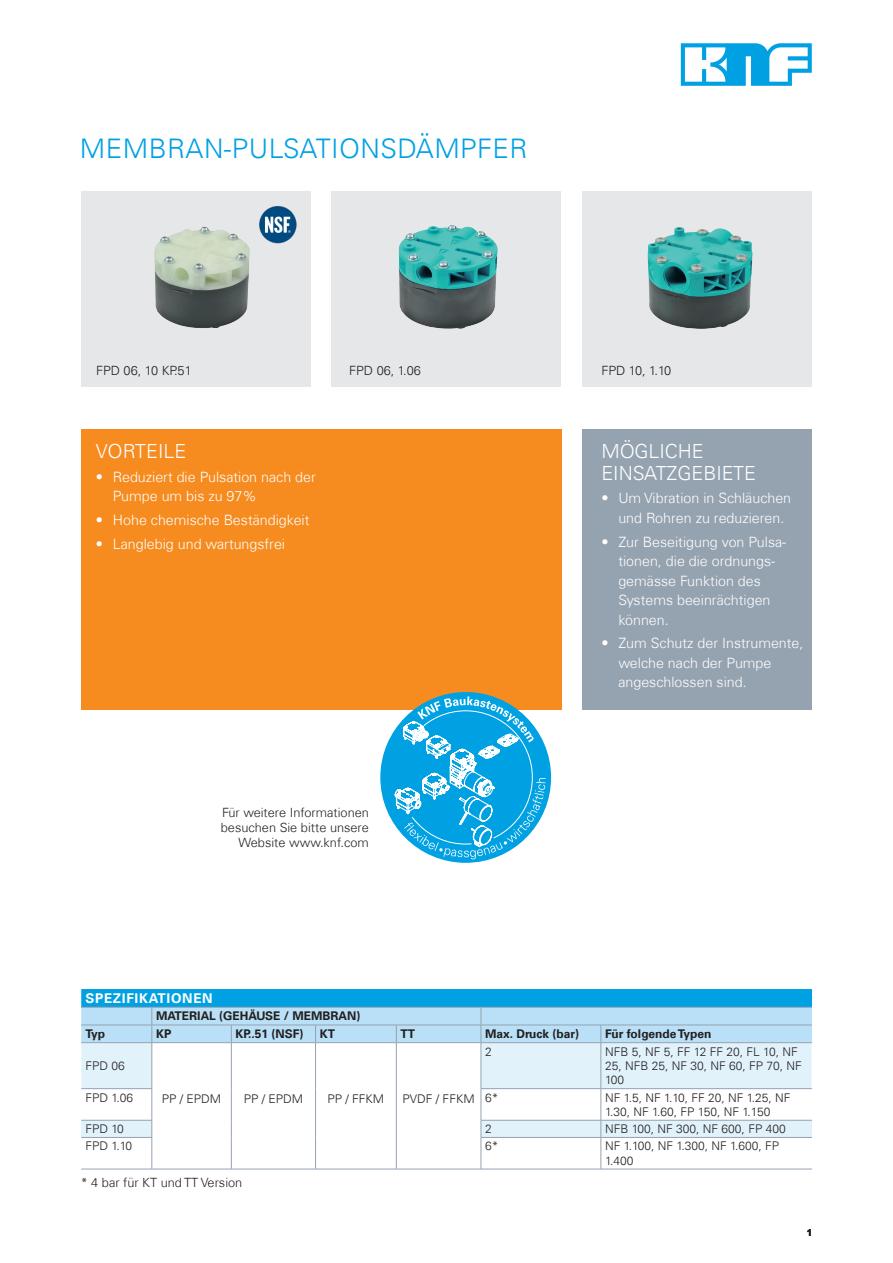
<style>
.page{position:relative;width:893px;height:1263px;background:#fff}
.page>*{position:absolute;margin:0;border:0;box-sizing:border-box;transform-origin:0 0}
.Headline{font:300 27px "Univers Com 45";letter-spacing:.015em;color:#00a1e3}
.Subline{font:300 19.5px/21.8px "Univers Com 45";color:#fff}
.t1{font:300 14.25px/19.5px "Univers Com 45";color:#fff}
.Titel_Headline_Tabel{font:700 13.5px "Univers Com 65";letter-spacing:.05em;color:#fff}
.Bildbezeichnung{font:300 12.75px/15px "Univers Com 45";color:#231f20;text-align:right}
.Titel_Kopfzeile_Tabe{font:300 12px/14.4px "Univers Com 45";color:#231f20}
.KNF_TABLE_COPY_black{font:300 12px/14.4px "Univers Com 45";color:#231f20}
.Titel_Kopfzeile_Tabe-2{font:700 12px "Univers Com 65";color:#231f20}
.Titel_Fließtext_Tabe{font:300 12px "Univers Com 45";color:#231f20}
.t2{font:700 9.75px "Arial";color:#231f20}
</style>
<div class="page">
<div style="left:81px;top:191px;width:229px;height:196px;background:#e6e7e9"></div>
<div style="left:331px;top:191px;width:230px;height:196px;background:#e6e7e9"></div>
<div style="left:81px;top:429px;width:480px;height:281px;background:#f68b1f"></div>
<svg style="left:681px;top:43px;width:131px;height:43px"></svg>
<div style="left:583px;top:429px;width:229px;height:281px;background:#95a2b0"></div>
<div style="left:583px;top:191px;width:229px;height:196px;background:#e6e7e9"></div>
<img style="left:154px;top:226px;width:96px;height:102px">
<img style="left:647px;top:227px;width:106px;height:102px">
<img style="left:398px;top:225px;width:100px;height:104px">
<img style="left:259px;top:206px;width:37px;height:38px">
<hr style="left:81px;top:1169px;width:71px;height:1px;background:#95a2b0">
<hr style="left:481px;top:1169px;width:120px;height:1px;background:#95a2b0">
<hr style="left:601px;top:1169px;width:211px;height:1px;background:#95a2b0">
<hr style="left:152px;top:1169px;width:79px;height:1px;background:#95a2b0">
<hr style="left:231px;top:1169px;width:85px;height:1px;background:#95a2b0">
<hr style="left:316px;top:1169px;width:80px;height:1px;background:#95a2b0">
<hr style="left:396px;top:1169px;width:85px;height:1px;background:#95a2b0">
<svg style="left:81px;top:989px;width:731px;height:180px"></svg>
<hr style="left:481px;top:1025px;width:120px;height:1px;background:#95a2b0">
<hr style="left:601px;top:1025px;width:211px;height:1px;background:#95a2b0">
<hr style="left:396px;top:1042px;width:85px;height:1px;background:#95a2b0">
<hr style="left:601px;top:1042px;width:211px;height:1px;background:#95a2b0">
<hr style="left:481px;top:1137px;width:120px;height:1px;background:#95a2b0">
<hr style="left:601px;top:1137px;width:211px;height:1px;background:#95a2b0">
<svg style="left:383px;top:696px;width:163px;height:163px"></svg>
<p class="Headline" style="left:80px;top:132px;width:449px">MEMBRAN-PULSATIONSDÄMPFER</p>
<p class="Bildbezeichnung" style="left:96px;top:363px;width:97px">FPD 06, 10 KP.51</p>
<p class="Bildbezeichnung" style="left:349px;top:363px;width:73px">FPD 06, 1.06</p>
<p class="Bildbezeichnung" style="left:601px;top:363px;width:72px">FPD 10, 1.10</p>
<p class="Subline" style="left:96px;top:440px;width:92px">VORTEILE</p>
<p class="t1" style="left:113px;top:467px;width:204px;text-indent:-17px">• Reduziert die Pulsation nach der<br>Pumpe um bis zu 97%</p>
<p class="t1" style="left:96px;top:510px;width:215px">• Hohe chemische Beständigkeit</p>
<p class="t1" style="left:96px;top:534px;width:191px">• Langlebig und wartungsfrei</p>
<p class="Bildbezeichnung" style="left:221px;top:804px;width:150px">Für weitere Informationen besuchen Sie bitte unsere<br>Website www.knf.com</p>
<p class="Subline" style="left:601px;top:440px;width:156px">MÖGLICHE<br>EINSATZGEBIETE</p>
<p class="t1" style="left:618px;top:489px;width:174px;text-indent:-17px">• Um Vibration in Schläuchen und Rohren zu reduzieren.</p>
<p class="t1" style="left:618px;top:532px;width:169px;text-indent:-17px">• Zur Beseitigung von Pulsa&shy;tionen, die die ordnungs&shy;gemässe Funktion des<br>Systems beeinrächtigen können.</p>
<p class="t1" style="left:618px;top:634px;width:187px;text-indent:-17px">• Zum Schutz der Instrumente, welche nach der Pumpe angeschlossen sind.</p>
<p class="Titel_Headline_Tabel" style="left:85px;top:990px;width:129px">SPEZIFIKATIONEN</p>
<p class="Titel_Kopfzeile_Tabe-2" style="left:156px;top:1009px;width:206px">MATERIAL (GEHÄUSE / MEMBRAN)</p>
<p class="Titel_Kopfzeile_Tabe-2" style="left:85px;top:1027px;width:21px">Typ</p>
<p class="Titel_Kopfzeile_Tabe-2" style="left:156px;top:1027px;width:17px">KP</p>
<p class="Titel_Kopfzeile_Tabe-2" style="left:236px;top:1027px;width:69px">KP..51 (NSF)</p>
<p class="Titel_Kopfzeile_Tabe-2" style="left:320px;top:1027px;width:17px">KT</p>
<p class="Titel_Kopfzeile_Tabe-2" style="left:401px;top:1027px;width:16px">TT</p>
<p class="Titel_Kopfzeile_Tabe-2" style="left:485px;top:1027px;width:95px">Max. Druck (bar)</p>
<p class="Titel_Kopfzeile_Tabe-2" style="left:605px;top:1027px;width:108px">Für folgende Typen</p>
<p class="Titel_Kopfzeile_Tabe" style="left:85px;top:1058px;width:41px">FPD 06</p>
<p class="Titel_Kopfzeile_Tabe" style="left:162px;top:1091px;width:61px">PP / EPDM</p>
<p class="Titel_Kopfzeile_Tabe" style="left:244px;top:1091px;width:61px">PP / EPDM</p>
<p class="Titel_Kopfzeile_Tabe" style="left:328px;top:1091px;width:58px">PP / FFKM</p>
<p class="Titel_Kopfzeile_Tabe" style="left:403px;top:1091px;width:74px">PVDF / FFKM</p>
<p class="Titel_Kopfzeile_Tabe" style="left:485px;top:1044px;width:8px">2</p>
<p class="Titel_Kopfzeile_Tabe" style="left:605px;top:1044px;width:198px">NFB 5, NF 5, FF 12 FF 20, FL 10, NF<br>25, NFB 25, NF 30, NF 60, FP 70, NF<br>100</p>
<p class="Titel_Fließtext_Tabe" style="left:85px;top:1090px;width:49px">FPD 1.06</p>
<p class="KNF_TABLE_COPY_black" style="left:485px;top:1090px;width:15px">6*</p>
<p class="KNF_TABLE_COPY_black" style="left:605px;top:1090px;width:187px">NF 1.5, NF 1.10, FF 20, NF 1.25, NF<br>1.30, NF 1.60, FP 150, NF 1.150</p>
<p class="Titel_Fließtext_Tabe" style="left:85px;top:1122px;width:40px">FPD 10</p>
<p class="Titel_Kopfzeile_Tabe" style="left:485px;top:1122px;width:8px">2</p>
<p class="Titel_Kopfzeile_Tabe" style="left:605px;top:1122px;width:182px">NFB 100, NF 300, NF 600, FP 400</p>
<p class="Titel_Fließtext_Tabe" style="left:85px;top:1139px;width:48px">FPD 1.10</p>
<p class="KNF_TABLE_COPY_black" style="left:485px;top:1139px;width:15px">6*</p>
<p class="KNF_TABLE_COPY_black" style="left:605px;top:1139px;width:176px">NF 1.100, NF 1.300, NF 1.600, FP<br>1.400</p>
<p class="Bildbezeichnung" style="left:81px;top:1175px;width:163px">* 4 bar für KT und TT Version</p>
<p class="t2" style="left:807px;top:1226px;width:7px">1</p>
</div>
